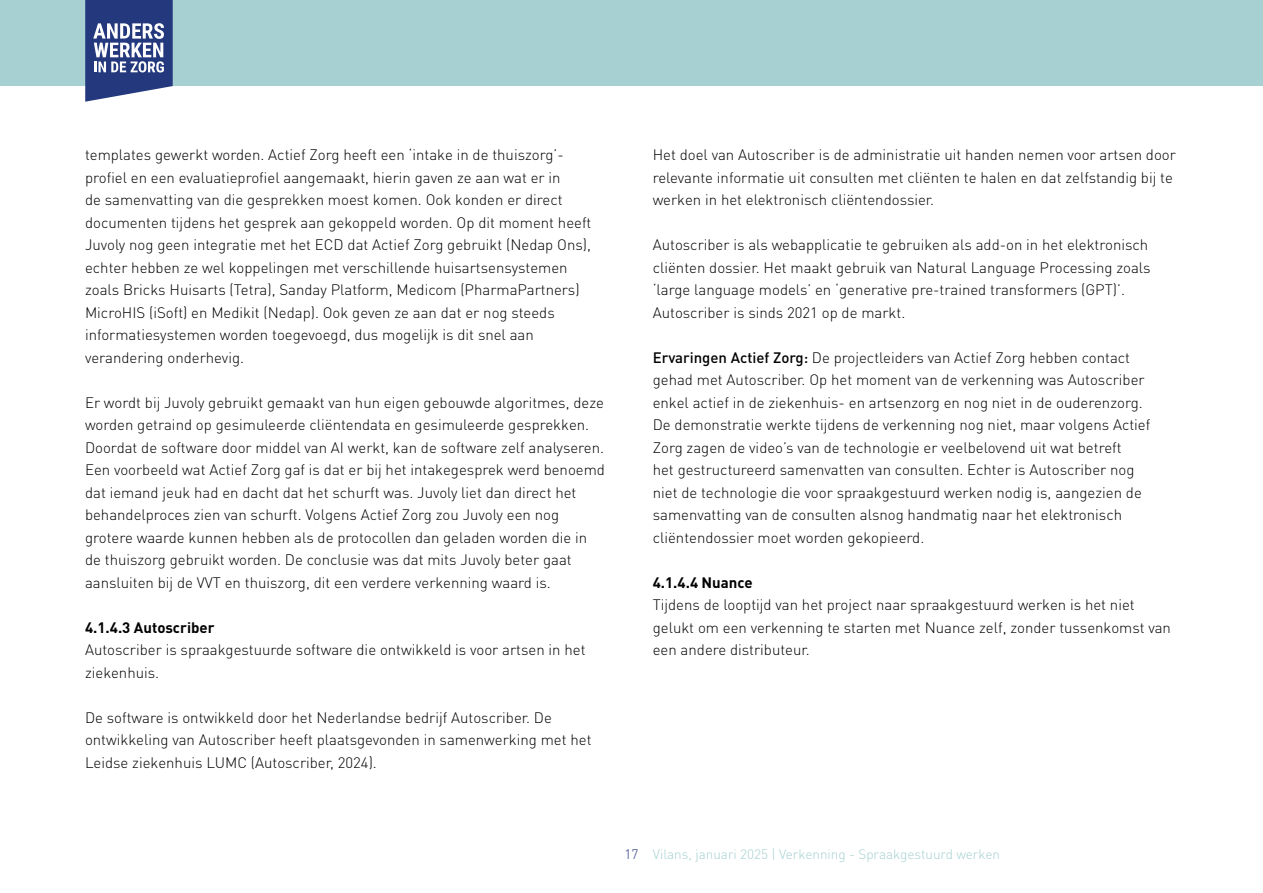
<style>
.page{position:relative;width:1263px;height:893px;background:#fff}
.page>*{position:absolute;margin:0;border:0;box-sizing:border-box;transform-origin:0 0}
.t1{font:300 15px/22.5px "DIN Pro";color:#000}
.t2{font:700 15px "DIN Pro";color:#000}
.t3{font:300 13.5px "DIN Pro";color:#a6d0d1}
.t4{font:300 13.5px "DIN Pro";color:#273680}
.s1{font-weight:500}
</style>
<div class="page">
<div style="left:0;top:0;width:1263px;height:86px;background:#a6d0d1"></div>
<svg style="left:85px;top:0;width:88px;height:102px;background:#5c6b9e"></svg>
<p class="t1" style="left:85px;top:143px;width:508px">templates gewerkt worden. Actief Zorg heeft een ‘intake in de thuiszorg’- profel en een evaluatieprofel aangemaakt, hierin gaven ze aan wat er in<br>de samenvatting van die gesprekken moest komen. Ook konden er direct documenten tijdens het gesprek aan gekoppeld worden. Op dit moment heeft Juvoly nog geen integratie met het ECD dat Actief Zorg gebruikt (Nedap Ons), echter hebben ze wel koppelingen met verschillende huisartsensystemen zoals Bricks Huisarts (Tetra), Sanday Platform, Medicom (PharmaPartners)<br>MicroHIS (iSoft) en Medikit (Nedap). Ook geven ze aan dat er nog steeds informatiesystemen worden toegevoegd, dus mogelijk is dit snel aan verandering onderhevig.</p>
<p class="t1" style="left:85px;top:390px;width:521px">Er wordt bij Juvoly gebruikt gemaakt van hun eigen gebouwde algoritmes, deze worden getraind op gesimuleerde cliëntendata en gesimuleerde gesprekken.<br>Doordat de software door middel van AI werkt, kan de software zelf analyseren.<br>Een voorbeeld wat Actief Zorg gaf is dat er bij het intakegesprek werd benoemd dat iemand jeuk had en dacht dat het schurft was. Juvoly liet dan direct het behandelproces zien van schurft. Volgens Actief Zorg zou Juvoly een nog grotere waarde kunnen hebben als de protocollen dan geladen worden die in de thuiszorg gebruikt worden. De conclusie was dat mits Juvoly beter gaat aansluiten bij de VVT en thuiszorg, dit een verdere verkenning waard is.</p>
<h5 class="t2" style="left:85px;top:617px;width:131px">4.1.4.3 Autoscriber</h5>
<p class="t1" style="left:85px;top:638px;width:502px">Autoscriber is spraakgestuurde software die ontwikkeld is voor artsen in het ziekenhuis.</p>
<p class="t1" style="left:85px;top:705px;width:508px">De software is ontwikkeld door het Nederlandse bedrijf Autoscriber. De ontwikkeling van Autoscriber heeft plaatsgevonden in samenwerking met het<br>Leidse ziekenhuis LUMC (Autoscriber, 2024).</p>
<p class="t1" style="left:653px;top:143px;width:525px">Het doel van Autoscriber is de administratie uit handen nemen voor artsen door relevante informatie uit consulten met cliënten te halen en dat zelfstandig bij te werken in het elektronisch cliëntendossier.</p>
<p class="t1" style="left:653px;top:233px;width:499px">Autoscriber is als webapplicatie te gebruiken als add-on in het elektronisch cliënten dossier. Het maakt gebruik van Natural Language Processing zoals ‘large language models’ en ‘generative pre-trained transformers (GPT)’.<br>Autoscriber is sinds 2021 op de markt.</p>
<p class="t1" style="left:653px;top:345px;width:499px"><span class="s1">Ervaringen Actief Zorg:</span> De projectleiders van Actief Zorg hebben contact gehad met Autoscriber. Op het moment van de verkenning was Autoscriber enkel actief in de ziekenhuis- en artsenzorg en nog niet in de ouderenzorg.<br>De demonstratie werkte tijdens de verkenning nog niet, maar volgens Actief Zorg zagen de video’s van de technologie er veelbelovend uit wat betreft<br>het gestructureerd samenvatten van consulten. Echter is Autoscriber nog niet de technologie die voor spraakgestuurd werken nodig is, aangezien de samenvatting van de consulten alsnog handmatig naar het elektronisch cliëntendossier moet worden gekopieerd.</p>
<h5 class="t2" style="left:653px;top:572px;width:101px">4.1.4.4 Nuance</h5>
<p class="t1" style="left:653px;top:593px;width:520px">Tijdens de looptijd van het project naar spraakgestuurd werken is het niet gelukt om een verkenning te starten met Nuance zelf, zonder tussenkomst van een andere distributeur.</p>
<p class="t4" style="left:624px;top:845px;width:15px">17</p>
<p class="t3" style="left:653px;top:845px;width:349px">Vilans, januari 2025 | Verkenning - Spraakgestuurd werken</p>
</div>
